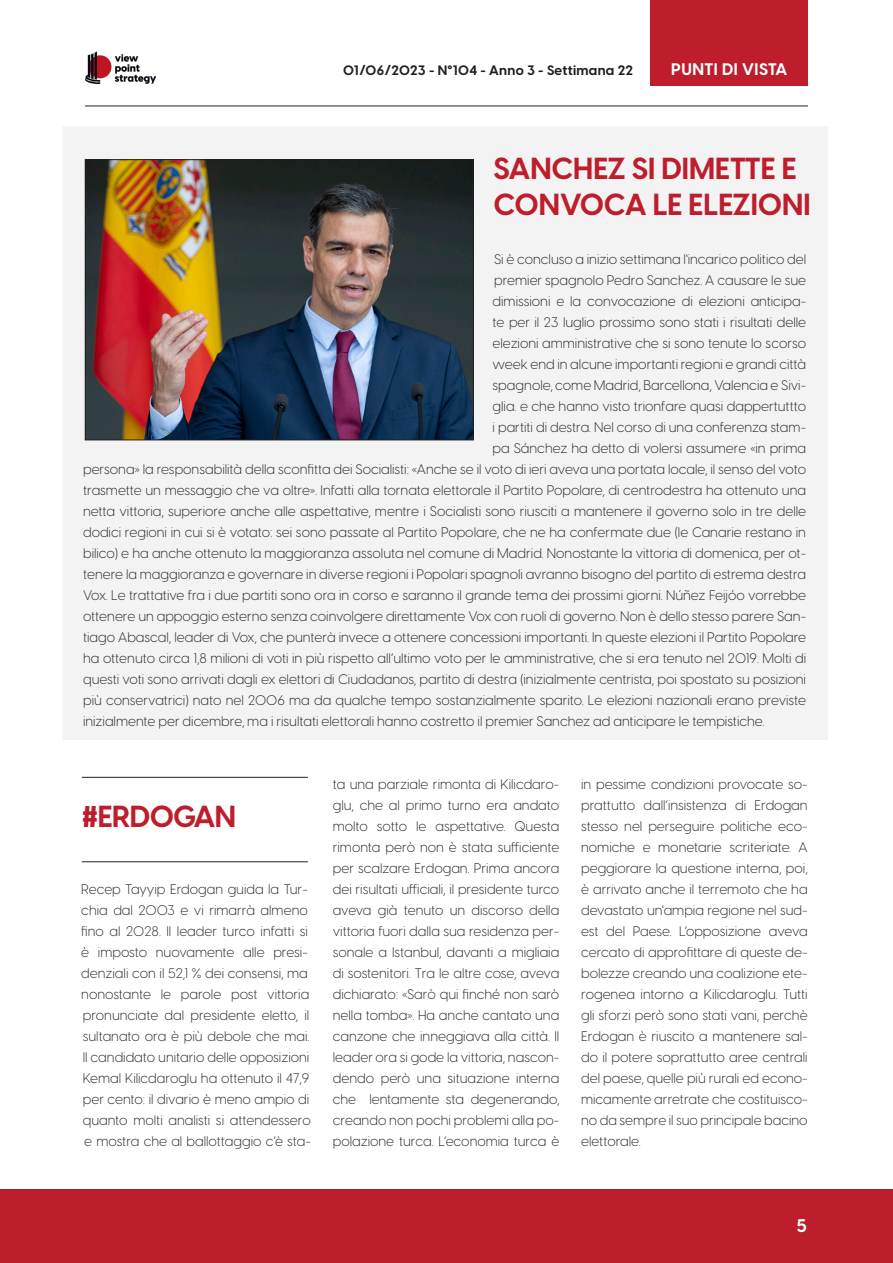
<style>
.page{position:relative;width:893px;height:1263px;background:#fff}
.page>*{position:absolute;margin:0;border:0;box-sizing:border-box;transform-origin:0 0}
.titolo{font:700 30px/36px "Visby CF";color:#be1d2c}
.titolo-2{font:700 30px "Visby CF";letter-spacing:-.02em;color:#be1d2c}
.t1{font:700 18px "Visby CF";color:#fff}
.t2{font:700 16.5px "Visby CF";letter-spacing:.03em;color:#fff}
.testo{font:300 13.65px/21px "Visby CF";color:#231f20;text-align:justify}
.t3{font:700 13.5px "Visby CF";letter-spacing:.02em;color:#231f20}
</style>
<div class="page">
<div style="left:0;top:1189px;width:893px;height:74px;background:#be1d2c"></div>
<hr style="left:85px;top:106px;width:723px;height:1px;background:#231f20">
<div style="left:651px;top:0;width:157px;height:85px;background:#be1d2c"></div>
<img style="left:85px;top:51px;width:71px;height:33px">
<div style="left:62px;top:126px;width:766px;height:614px;background:#f3f3f4"></div>
<img style="left:87px;top:161px;width:384px;height:277px">
<div style="left:85px;top:159px;width:388px;height:281px;border:1px solid #231f20"></div>
<hr style="left:82px;top:777px;width:226px;height:1px;background:#231f20">
<hr style="left:82px;top:861px;width:226px;height:1px;background:#231f20">
<p class="t3" style="left:343px;top:62px;width:291px">01/06/2023 - N°104 - Anno 3 - Settimana 22</p>
<p class="t2" style="left:671px;top:58px;width:118px">PUNTI DI VISTA</p>
<p class="titolo" style="left:493px;top:151px;width:319px">SANCHEZ SI DIMETTE E<br>CONVOCA LE ELEZIONI</p>
<p class="testo" style="left:494px;top:249px;width:314px">Si è concluso a inizio settimana l'incarico politico del</p>
<p class="testo" style="left:494px;top:270px;width:314px">premier spagnolo Pedro Sanchez. A causare le sue</p>
<p class="testo" style="left:493px;top:291px;width:315px">dimissioni e la convocazione di elezioni anticipa-</p>
<p class="testo" style="left:493px;top:312px;width:315px">te per il 23 luglio prossimo sono stati i risultati delle</p>
<p class="testo" style="left:493px;top:333px;width:315px">elezioni amministrative che si sono tenute lo scorso</p>
<p class="testo" style="left:493px;top:354px;width:315px">week end in alcune importanti regioni e grandi città</p>
<p class="testo" style="left:493px;top:375px;width:315px">spagnole, come Madrid, Barcellona, Valencia e Sivi-</p>
<p class="testo" style="left:493px;top:396px;width:315px">glia. e che hanno visto trionfare quasi dappertuttto</p>
<p class="testo" style="left:493px;top:417px;width:315px">i partiti di destra. Nel corso di una conferenza stam-</p>
<p class="testo" style="left:493px;top:438px;width:315px">pa Sánchez ha detto di volersi assumere «in prima</p>
<p class="testo" style="left:83px;top:459px;width:725px">persona» la responsabilità della sconfitta dei Socialisti: «Anche se il voto di ieri aveva una portata locale, il senso del voto</p>
<p class="testo" style="left:83px;top:480px;width:724px">trasmette un messaggio che va oltre». Infatti alla tornata elettorale il Partito Popolare, di centrodestra ha ottenuto una</p>
<p class="testo" style="left:83px;top:501px;width:724px">netta vittoria, superiore anche alle aspettative, mentre i Socialisti sono riusciti a mantenere il governo solo in tre delle</p>
<p class="testo" style="left:83px;top:522px;width:724px">dodici regioni in cui si è votato: sei sono passate al Partito Popolare, che ne ha confermate due (le Canarie restano in</p>
<p class="testo" style="left:83px;top:543px;width:725px">bilico) e ha anche ottenuto la maggioranza assoluta nel comune di Madrid. Nonostante la vittoria di domenica, per ot-</p>
<p class="testo" style="left:83px;top:564px;width:725px">tenere la maggioranza e governare in diverse regioni i Popolari spagnoli avranno bisogno del partito di estrema destra</p>
<p class="testo" style="left:83px;top:585px;width:725px">Vox. Le trattative fra i due partiti sono ora in corso e saranno il grande tema dei prossimi giorni. Núñez Feijóo vorrebbe</p>
<p class="testo" style="left:83px;top:606px;width:725px">ottenere un appoggio esterno senza coinvolgere direttamente Vox con ruoli di governo. Non è dello stesso parere San-</p>
<p class="testo" style="left:83px;top:627px;width:725px">tiago Abascal, leader di Vox, che punterà invece a ottenere concessioni importanti. In queste elezioni il Partito Popolare</p>
<p class="testo" style="left:83px;top:648px;width:725px">ha ottenuto circa 1,8 milioni di voti in più rispetto all’ultimo voto per le amministrative, che si era tenuto nel 2019. Molti di</p>
<p class="testo" style="left:83px;top:669px;width:724px">questi voti sono arrivati dagli ex elettori di Ciudadanos, partito di destra (inizialmente centrista, poi spostato su posizioni</p>
<p class="testo" style="left:83px;top:690px;width:724px">più conservatrici) nato nel 2006 ma da qualche tempo sostanzialmente sparito. Le elezioni nazionali erano previste</p>
<p class="testo" style="left:83px;top:711px;width:683px">inizialmente per dicembre, ma i risultati elettorali hanno costretto il premier Sanchez ad anticipare le tempistiche.</p>
<p class="titolo-2" style="left:82px;top:797px;width:156px">#ERDOGAN</p>
<p class="testo" style="left:81px;top:879px;width:231px;text-align:left">Recep Tayyip Erdogan guida la Tur&shy;chia dal 2003 e vi rimarrà almeno fino al 2028. Il leader turco infatti si è imposto nuovamente alle presi&shy;denziali con il 52,1 % dei consensi, ma nonostante le parole post vittoria pronunciate dal presidente eletto, il sultanato ora è più debole che mai.<br>Il candidato unitario delle opposizioni Kemal Kilicdaroglu ha ottenuto il 47,9 per cento: il divario è meno ampio di quanto molti analisti si attendessero e mostra che al ballottaggio c’è sta-</p>
<p class="testo" style="left:333px;top:774px;width:228px">ta una parziale rimonta di Kilicdaro&shy;glu, che al primo turno era andato molto sotto le aspettative. Questa rimonta però non è stata sufficiente per scalzare Erdogan. Prima ancora dei risultati ufficiali, il presidente turco aveva già tenuto un discorso della vittoria fuori dalla sua residenza per&shy;sonale a Istanbul, davanti a migliaia di sostenitori. Tra le altre cose, aveva dichiarato: «Sarò qui finché non sarò nella tomba». Ha anche cantato una canzone che inneggiava alla città. Il leader ora si gode la vittoria, nascon&shy;dendo però una situazione interna che lentamente sta degenerando, creando non pochi problemi alla po&shy;polazione turca. L’economia turca è</p>
<p class="testo" style="left:581px;top:774px;width:228px">in pessime condizioni provocate so&shy;prattutto dall’insistenza di Erdogan stesso nel perseguire politiche eco&shy;nomiche e monetarie scriteriate. A peggiorare la questione interna, poi, è arrivato anche il terremoto che ha devastato un'ampia regione nel sud&shy;est del Paese. L’opposizione aveva cercato di approfittare di queste de&shy;bolezze creando una coalizione ete&shy;rogenea intorno a Kilicdaroglu. Tutti gli sforzi però sono stati vani, perchè Erdogan è riuscito a mantenere sal&shy;do il potere soprattutto aree centrali del paese, quelle più rurali ed econo&shy;micamente arretrate che costituisco&shy;no da sempre il suo principale bacino elettorale.</p>
<h2 class="t1" style="left:797px;top:1214px;width:12px">5</h2>
</div>
